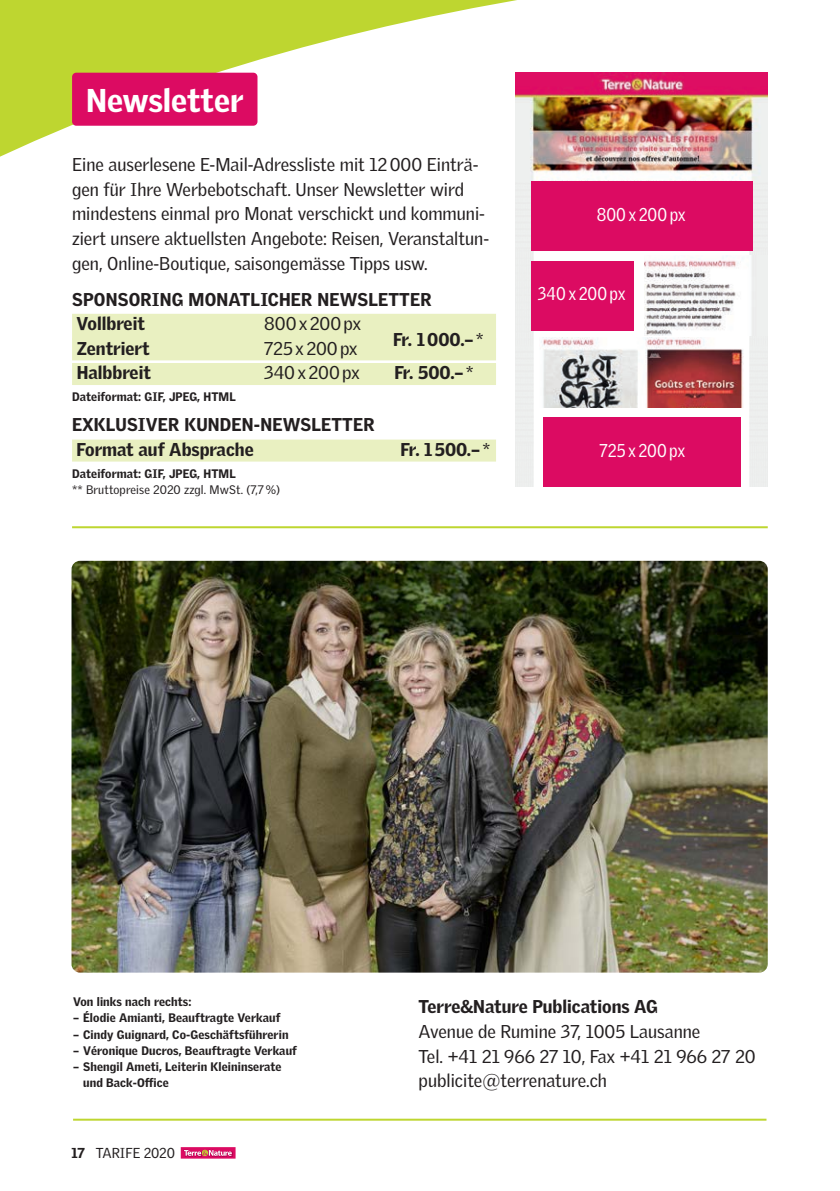
<style>
.page{position:relative;width:840px;height:1191px;background:#fff}
.page>*{position:absolute;margin:0;border:0;box-sizing:border-box;transform-origin:0 0}
.t1{font:900 32px "Griffith Gothic";letter-spacing:-.005em;color:#fff}
._02_titre_enc{font:18px/24.6px "Griffith Gothic";color:#231f20}
._02_titre_enc-2{font:900 18px "Griffith Gothic";color:#231f20}
._02_titre_enc-3{font:18px "Griffith Gothic";letter-spacing:.01em;color:#fff;scale:.9 1}
.t2{font:14px "Griffith Gothic";letter-spacing:-.01em;color:#231f20}
._02_titre_enc-4{font:900 12px/16.2px "Griffith Gothic";letter-spacing:.01em;color:#231f20}
._02_titre_enc-5{font:12px "Griffith Gothic";letter-spacing:.01em;color:#231f20}
.s1{font-weight:400}
.s2{font-weight:900}
</style>
<div class="page">
<svg style="left:180px;top:1147px;width:56px;height:12px"></svg>
<svg style="left:181px;top:1147px;width:54px;height:11px"></svg>
<hr style="left:73px;top:1118px;width:693px;height:2px;background:#bed630">
<svg style="left:0;top:0;width:517px;height:157px"></svg>
<div style="left:72px;top:73px;width:185px;height:53px;background:#dc0b62;border-radius:4px"></div>
<div style="left:72px;top:314px;width:423px;height:26px;background:#e9f0c1"></div>
<div style="left:72px;top:338px;width:423px;height:22px;background:#e9f0c1"></div>
<div style="left:72px;top:363px;width:423px;height:22px;background:#e9f0c1"></div>
<div style="left:72px;top:439px;width:423px;height:22px;background:#e9f0c1"></div>
<img style="left:541px;top:337px;width:203px;height:70px">
<div style="left:749px;top:181px;width:18px;height:306px;background:#edefee"></div>
<img style="left:644px;top:256px;width:123px;height:80px">
<img style="left:515px;top:72px;width:252px;height:109px">
<div style="left:531px;top:181px;width:221px;height:70px;background:#dc0b62"></div>
<div style="left:543px;top:417px;width:197px;height:70px;background:#dc0b62"></div>
<div style="left:531px;top:261px;width:102px;height:70px;background:#dc0b62"></div>
<hr style="left:72px;top:526px;width:695px;height:2px;background:#bed630">
<img style="left:71px;top:561px;width:696px;height:411px">
<p class="t1" style="left:86px;top:81px;width:159px">Newsletter</p>
<p class="_02_titre_enc" style="left:72px;top:152px;width:418px">Eine auserlesene E-Mail-Adressliste mit 12000 Einträ&shy;gen für Ihre Werbebotschaft. Unser Newsletter wird mindestens einmal pro Monat verschickt und kommuni&shy;ziert unsere aktuellsten Angebote: Reisen, Veranstaltun&shy;gen, Online-Boutique, saisongemässe Tipps usw.</p>
<p class="_02_titre_enc-2" style="left:72px;top:288px;width:361px">SPONSORING MONATLICHER NEWSLETTER</p>
<p class="_02_titre_enc-2" style="left:77px;top:313px;width:70px">Vollbreit</p>
<p class="_02_titre_enc" style="left:264px;top:311px;width:98px">800x200px</p>
<p class="_02_titre_enc-2" style="left:77px;top:337px;width:74px">Zentriert</p>
<p class="_02_titre_enc" style="left:264px;top:336px;width:95px">725x200px</p>
<p class="_02_titre_enc-2" style="left:77px;top:362px;width:76px">Halbbreit</p>
<p class="_02_titre_enc" style="left:264px;top:361px;width:97px">340x200px</p>
<p class="_02_titre_enc-2" style="left:394px;top:362px;width:81px">Fr. 500.–<span class="s1">*</span></p>
<p class="_02_titre_enc-4" style="left:72px;top:389px;width:165px">Dateiformat: GIF, JPEG, HTML</p>
<p class="_02_titre_enc-2" style="left:72px;top:414px;width:304px">EXKLUSIVER KUNDEN-NEWSLETTER</p>
<p class="_02_titre_enc-2" style="left:77px;top:439px;width:178px">Format auf Absprache</p>
<p class="_02_titre_enc-2" style="left:400px;top:439px;width:91px">Fr. 1500.–<span class="s1">*</span></p>
<p class="_02_titre_enc-4" style="left:72px;top:465px;width:165px">Dateiformat: GIF, JPEG, HTML</p>
<p class="_02_titre_enc-5" style="left:72px;top:482px;width:209px">** Bruttopreise 2020 zzgl. MwSt. (7,7 %)</p>
<p class="_02_titre_enc-2" style="left:393px;top:328px;width:92px">Fr. 1000.–<span class="s1">*</span></p>
<p class="_02_titre_enc-3" style="left:596px;top:204px;width:100px">800x 200px</p>
<p class="_02_titre_enc-3" style="left:537px;top:282px;width:99px">340x 200px</p>
<p class="_02_titre_enc-3" style="left:599px;top:439px;width:97px">725 x 200px</p>
<p class="_02_titre_enc-4" style="left:73px;top:993px;width:120px">Von links nach rechts:</p>
<p class="_02_titre_enc-4" style="left:73px;top:1009px;width:209px">– Élodie Amianti, Beauftragte Verkauf</p>
<p class="_02_titre_enc-4" style="left:73px;top:1026px;width:217px">– Cindy Guignard, Co-Geschäftsführerin</p>
<p class="_02_titre_enc-4" style="left:73px;top:1042px;width:225px">– Véronique Ducros, Beauftragte Verkauf</p>
<p class="_02_titre_enc-4" style="left:83px;top:1058px;width:200px;text-indent:-10px">– Shengil Ameti, Leiterin Kleininserate und Back-Office</p>
<p class="t2" style="left:71px;top:1144px;width:105px"><span class="s2">17</span> TARIFE 2020</p>
<p class="_02_titre_enc-2" style="left:418px;top:996px;width:241px">Terre&amp;Nature Publications AG</p>
<p class="_02_titre_enc" style="left:418px;top:1019px;width:283px">Avenue de Rumine 37, 1005 Lausanne</p>
<p class="_02_titre_enc" style="left:418px;top:1043px;width:338px">Tel. +41 21 966 27 10, Fax +41 21 966 27 20</p>
<p class="_02_titre_enc" style="left:418px;top:1068px;width:190px">publicite@terrenature.ch</p>
</div>
